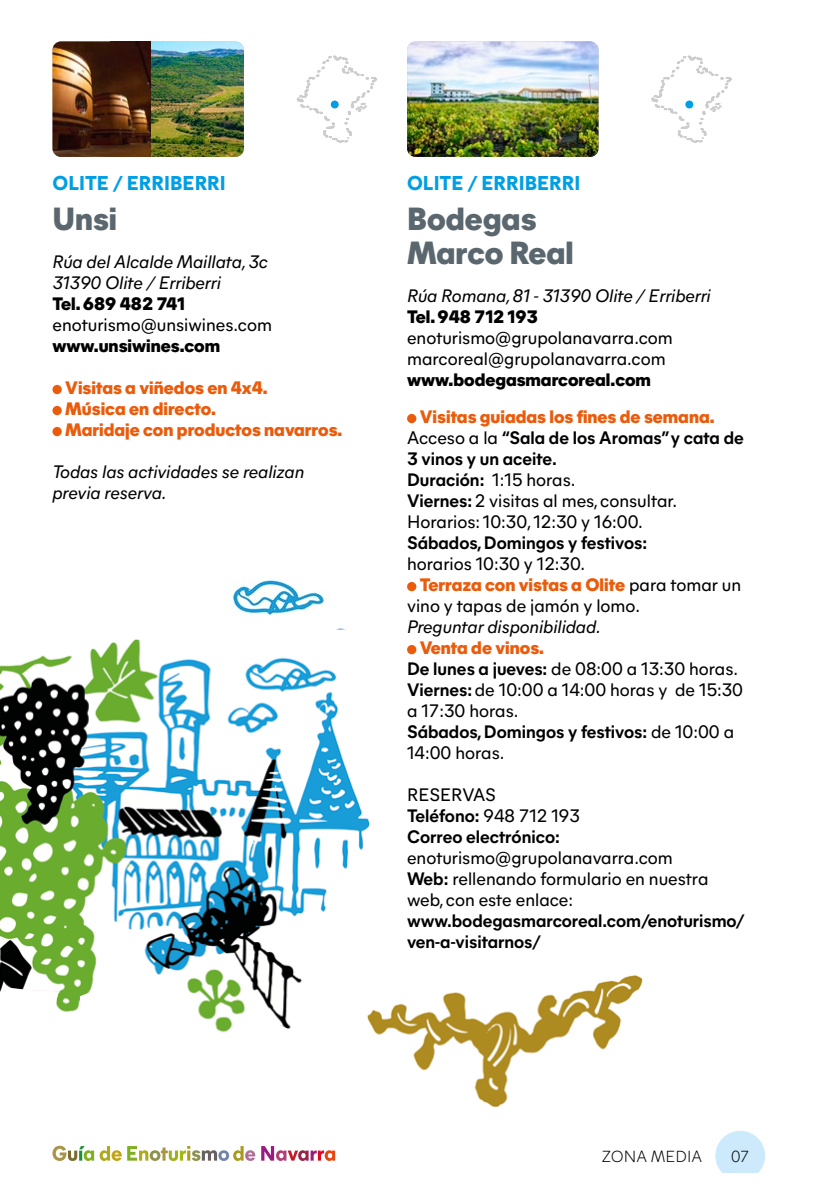
<style>
.page{position:relative;width:817px;height:1191px;background:#fff}
.page>*{position:absolute;margin:0;border:0;box-sizing:border-box;transform-origin:0 0}
.t1{font:800 32px "Mier A";color:#5a676e}
.t2{font:800 20px "Mier A";color:#009fe3}
.t3{font:18px/21px "Mier A";color:#000}
.t4{font:700 18px/21px "Mier A";color:#000}
.t5{font:italic 18px "Mier A";color:#000}
.t6{font:800 18px "Mier A";color:#ea5b0b}
.t7{font:800 18px "Mier A";color:#000}
.t8{font:300 16px "Mier A";color:#000}
.s1{font-weight:800;color:#ea5b0b}
.s2{font-weight:400}
.s3{font-weight:700}
</style>
<div class="page">
<img style="left:150px;top:41px;width:94px;height:116px">
<svg style="left:296px;top:55px;width:81px;height:88px"></svg>
<svg style="left:651px;top:55px;width:81px;height:88px"></svg>
<div style="left:407px;top:414px;width:9px;height:9px;background:#ea5b0b;border-radius:50%"></div>
<div style="left:407px;top:582px;width:9px;height:9px;background:#ea5b0b;border-radius:50%"></div>
<div style="left:407px;top:645px;width:9px;height:9px;background:#ea5b0b;border-radius:50%"></div>
<div style="left:52px;top:385px;width:10px;height:9px;background:#ea5b0b;border-radius:50%"></div>
<div style="left:52px;top:406px;width:10px;height:9px;background:#ea5b0b;border-radius:50%"></div>
<div style="left:52px;top:427px;width:10px;height:9px;background:#ea5b0b;border-radius:50%"></div>
<img style="left:407px;top:41px;width:191px;height:116px">
<img style="left:52px;top:41px;width:59px;height:116px">
<img style="left:111px;top:41px;width:39px;height:116px">
<div style="left:715px;top:1130px;width:50px;height:50px;background:#cdeafc;border-radius:50%"></div>
<div style="left:663px;top:1173px;width:153px;height:18px;background:#fff"></div>
<svg style="left:261px;top:1146px;width:74px;height:15px"></svg>
<svg style="left:100px;top:1146px;width:155px;height:15px"></svg>
<svg style="left:52px;top:1145px;width:42px;height:16px"></svg>
<img style="left:369px;top:975px;width:274px;height:133px">
<img style="left:232px;top:580px;width:97px;height:34px">
<img style="left:0;top:629px;width:369px;height:403px">
<p class="t2" style="left:52px;top:169px;width:175px">OLITE / ERRIBERRI</p>
<p class="t1" style="left:52px;top:196px;width:66px">Unsi</p>
<p class="t5" style="left:52px;top:249px;width:217px">Rúa del Alcalde Maillata, 3c</p>
<p class="t5" style="left:52px;top:270px;width:170px">31390 Olite / Erriberri</p>
<p class="t7" style="left:52px;top:291px;width:134px">Tel. 689 482 741</p>
<p class="t3" style="left:52px;top:313px;width:221px">enoturismo@unsiwines.com</p>
<p class="t7" style="left:52px;top:333px;width:169px">www.unsiwines.com</p>
<p class="t6" style="left:65px;top:375px;width:204px">Visitas a viñedos en 4x4.</p>
<p class="t6" style="left:65px;top:396px;width:152px">Música en directo.</p>
<p class="t6" style="left:65px;top:417px;width:279px">Maridaje con productos navarros.</p>
<p class="t5" style="left:52px;top:459px;width:253px">Todas las actividades se realizan</p>
<p class="t5" style="left:52px;top:480px;width:115px">previa reserva.</p>
<p class="t2" style="left:407px;top:169px;width:175px">OLITE / ERRIBERRI</p>
<p class="t1" style="left:407px;top:196px;width:131px">Bodegas</p>
<p class="t1" style="left:407px;top:230px;width:168px">Marco Real</p>
<p class="t5" style="left:407px;top:283px;width:305px">Rúa Romana, 81 - 31390 Olite / Erriberri</p>
<p class="t7" style="left:407px;top:304px;width:132px">Tel. 948 712 193</p>
<p class="t3" style="left:407px;top:326px;width:267px">enoturismo@grupolanavarra.com</p>
<p class="t3" style="left:407px;top:347px;width:260px">marcoreal@grupolanavarra.com</p>
<p class="t7" style="left:407px;top:367px;width:245px">www.bodegasmarcoreal.com</p>
<p class="t4" style="left:407px;top:405px;width:338px;text-indent:13px"><span class="s1">Visitas guiadas los fines de semana.<br></span><span class="s2">Acceso a la</span> “Sala de los Aromas” y cata de<br>3 vinos y un aceite.</p>
<p class="t3" style="left:407px;top:468px;width:170px"><span class="s3">Duración:</span> 1:15 horas.</p>
<p class="t3" style="left:407px;top:489px;width:271px"><span class="s3">Viernes:</span> 2 visitas al mes, consultar.<br>Horarios: 10:30, 12:30 y 16:00.</p>
<p class="t4" style="left:407px;top:531px;width:241px">Sábados, Domingos y festivos:</p>
<p class="t3" style="left:407px;top:552px;width:179px">horarios 10:30 y 12:30.</p>
<p class="t3" style="left:407px;top:573px;width:335px;text-indent:13px"><span class="s1">Terraza con vistas a Olite</span> para tomar un vino y tapas de jamón y lomo.</p>
<p class="t5" style="left:407px;top:614px;width:195px">Preguntar disponibilidad.</p>
<p class="t6" style="left:419px;top:635px;width:126px">Venta de vinos.</p>
<p class="t3" style="left:407px;top:657px;width:332px"><span class="s3">De lunes a jueves:</span> de 08:00 a 13:30 horas.</p>
<p class="t3" style="left:407px;top:678px;width:337px"><span class="s3">Viernes:</span> de 10:00 a 14:00 horas y de 15:30 a 17:30 horas.</p>
<p class="t4" style="left:407px;top:720px;width:328px">Sábados, Domingos y festivos: <span class="s2">de 10:00 a<br>14:00 horas.</span></p>
<p class="t3" style="left:407px;top:783px;width:90px">RESERVAS</p>
<p class="t4" style="left:407px;top:804px;width:174px">Teléfono: <span class="s2">948 712 193</span></p>
<p class="t4" style="left:407px;top:825px;width:154px">Correo electrónico:</p>
<p class="t3" style="left:407px;top:846px;width:267px">enoturismo@grupolanavarra.com</p>
<p class="t3" style="left:407px;top:867px;width:303px"><span class="s3">Web:</span> rellenando formulario en nuestra web, con este enlace:</p>
<p class="t4" style="left:407px;top:909px;width:339px">www.bodegasmarcoreal.com/enoturismo/ ven-a-visitarnos/</p>
<p class="t8" style="left:601px;top:1144px;width:102px">ZONA MEDIA</p>
<p class="t8" style="left:731px;top:1144px;width:19px">07</p>
</div>
